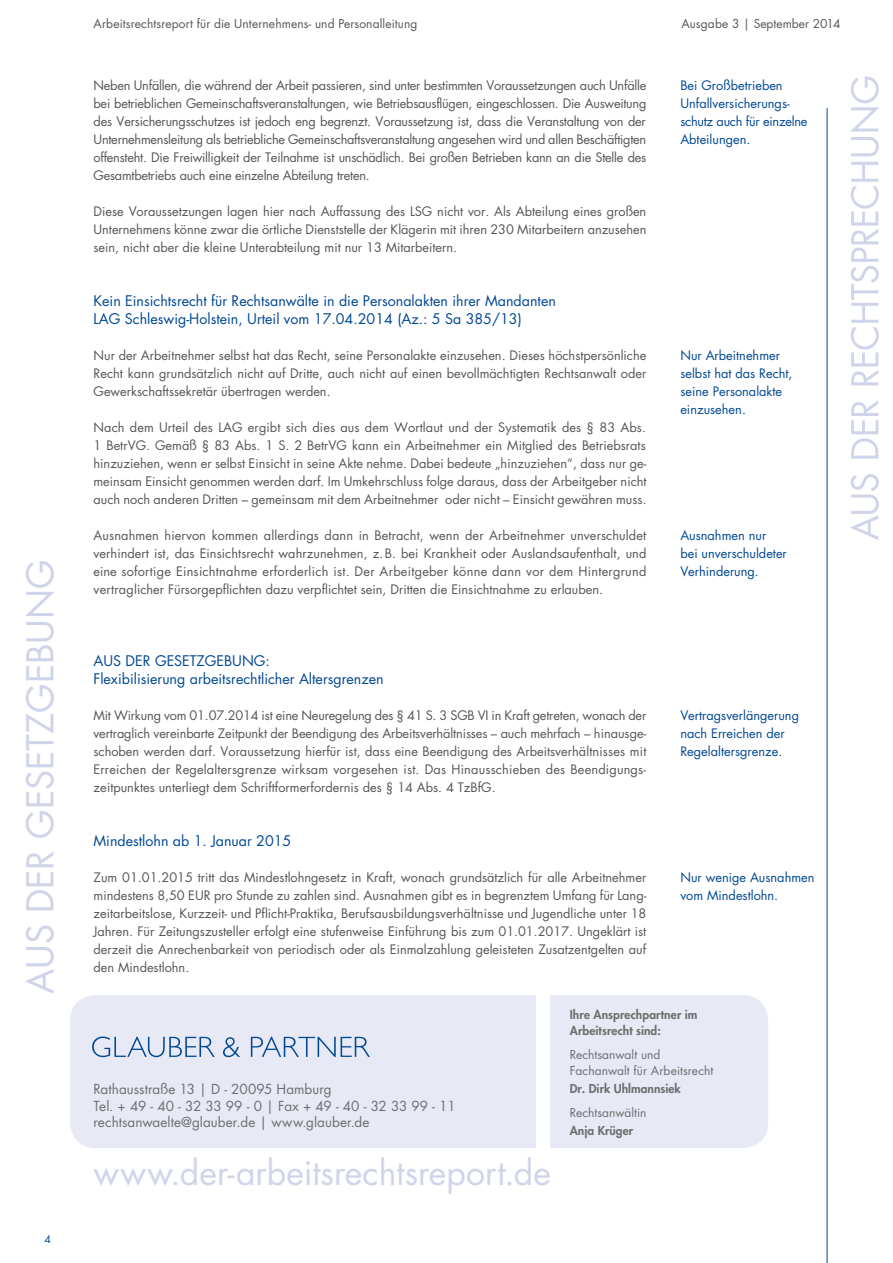
<style>
.page{position:relative;width:893px;height:1263px;background:#fff}
.page>*{position:absolute;margin:0;border:0;box-sizing:border-box;transform-origin:0 0}
.t1{font:36px "Futura LT";color:#cfd4ea}
.t2{font:33.75px "Futura LT";color:#cfd4ea}
.t3{font:14.25px/18px "Futura LT";color:#004893}
.t4{font:13.5px/16.5px "Futura LT";letter-spacing:.005em;color:#6e6e6e}
.t5{font:12.75px/18px "Futura LT";color:#565655;text-align:justify}
.t6{font:12.75px/18px "Futura LT";color:#004893}
.t7{font:12px "Futura LT";letter-spacing:.01em;color:#565655}
.t8{font:800 12px/16.5px "Futura LT";color:#6e6e6e}
.t9{font:12px/16.2px "Futura LT";color:#6e6e6e}
.t10{font:10.5px "Futura LT";color:#004893}
</style>
<div class="page">
<svg style="left:850px;top:76px;width:29px;height:464px"></svg>
<hr style="left:827px;top:108px;width:1px;height:1155px;background:#004893">
<div style="left:70px;top:995px;width:698px;height:153px;background:#e7e9f5;border-radius:26px"></div>
<div style="left:536px;top:991px;width:14px;height:161px;background:#fff"></div>
<svg style="left:92px;top:1036px;width:278px;height:21px"></svg>
<h1 class="t1" style="left:17px;top:994px;width:432px;rotate:-90deg">Aus der Gesetzgebung</h1>
<p class="t10" style="left:45px;top:1232px;width:8px">4</p>
<p class="t7" style="left:94px;top:16px;width:325px">Arbeitsrechtsreport für die Unternehmens- und Personalleitung</p>
<p class="t7" style="left:681px;top:16px;width:160px">Ausgabe 3 | September 2014</p>
<p class="t5" style="left:94px;top:76px;width:554px">Neben Unfällen, die während der Arbeit passieren, sind unter bestimmten Voraussetzungen auch Unfälle bei betrieblichen Gemeinschaftsveranstaltungen, wie Betriebsausflügen, eingeschlossen. Die Ausweitung des Versicherungsschutzes ist jedoch eng begrenzt. Voraussetzung ist, dass die Veranstaltung von der Unternehmensleitung als betriebliche Gemeinschaftsveranstaltung angesehen wird und allen Beschäftigten offensteht. Die Freiwilligkeit der Teilnahme ist unschädlich. Bei großen Betrieben kann an die Stelle des Gesamtbetriebs auch eine einzelne Abteilung treten.</p>
<p class="t5" style="left:94px;top:202px;width:554px">Diese Voraussetzungen lagen hier nach Auffassung des LSG nicht vor. Als Abteilung eines großen Unternehmens könne zwar die örtliche Dienststelle der Klägerin mit ihren 230 Mitarbeitern anzusehen sein, nicht aber die kleine Unterabteilung mit nur 13 Mitarbeitern.</p>
<p class="t3" style="left:94px;top:292px;width:464px">Kein Einsichtsrecht für Rechtsanwälte in die Personalakten ihrer Mandanten<br>LAG Schleswig-Holstein, Urteil vom 17.04.2014 (Az.: 5 Sa 385/13)</p>
<p class="t5" style="left:94px;top:346px;width:554px">Nur der Arbeitnehmer selbst hat das Recht, seine Personalakte einzusehen. Dieses höchstpersönliche Recht kann grundsätzlich nicht auf Dritte, auch nicht auf einen bevollmächtigten Rechtsanwalt oder Gewerkschaftssekretär übertragen werden.</p>
<p class="t5" style="left:94px;top:418px;width:555px">Nach dem Urteil des LAG ergibt sich dies aus dem Wortlaut und der Systematik des § 83 Abs.<br>1 BetrVG. Gemäß § 83 Abs. 1 S. 2 BetrVG kann ein Arbeitnehmer ein Mitglied des Betriebsrats hinzuziehen, wenn er selbst Einsicht in seine Akte nehme. Dabei bedeute „hinzuziehen“, dass nur ge&shy;meinsam Einsicht genommen werden darf. Im Umkehrschluss folge daraus, dass der Arbeitgeber nicht auch noch anderen Dritten – gemeinsam mit dem Arbeitnehmer oder nicht – Einsicht gewähren muss.</p>
<p class="t5" style="left:94px;top:526px;width:554px">Ausnahmen hiervon kommen allerdings dann in Betracht, wenn der Arbeitnehmer unverschuldet verhindert ist, das Einsichtsrecht wahrzunehmen, z.B. bei Krankheit oder Auslandsaufenthalt, und eine sofortige Einsichtnahme erforderlich ist. Der Arbeitgeber könne dann vor dem Hintergrund vertraglicher Fürsorgepflichten dazu verpflichtet sein, Dritten die Einsichtnahme zu erlauben.</p>
<p class="t3" style="left:94px;top:652px;width:292px">AUS DER GESETZGEBUNG:<br>Flexibilisierung arbeitsrechtlicher Altersgrenzen</p>
<p class="t5" style="left:94px;top:706px;width:554px">Mit Wirkung vom 01.07.2014 ist eine Neuregelung des § 41 S. 3 SGB VI in Kraft getreten, wonach der vertraglich vereinbarte Zeitpunkt der Beendigung des Arbeitsverhältnisses – auch mehrfach – hinausge&shy;schoben werden darf. Voraussetzung hierfür ist, dass eine Beendigung des Arbeitsverhältnisses mit Erreichen der Regelaltersgrenze wirksam vorgesehen ist. Das Hinausschieben des Beendigungs&shy;zeitpunktes unterliegt dem Schriftformerfordernis des § 14 Abs. 4 TzBfG.</p>
<p class="t3" style="left:94px;top:832px;width:199px">Mindestlohn ab 1. Januar 2015</p>
<p class="t5" style="left:94px;top:868px;width:554px">Zum 01.01.2015 tritt das Mindestlohngesetz in Kraft, wonach grundsätzlich für alle Arbeitnehmer mindestens 8,50 EUR pro Stunde zu zahlen sind. Ausnahmen gibt es in begrenztem Umfang für Lang&shy;zeitarbeitslose, Kurzzeit- und Pflicht-Praktika, Berufsausbildungsverhältnisse und Jugendliche unter 18<br>Jahren. Für Zeitungszusteller erfolgt eine stufenweise Einführung bis zum 01.01.2017. Ungeklärt ist derzeit die Anrechenbarkeit von periodisch oder als Einmalzahlung geleisteten Zusatzentgelten auf den Mindestlohn.</p>
<p class="t6" style="left:680px;top:76px;width:129px">Bei Großbetrieben<br>Unfallversicherungs&shy;schutz auch für einzelne<br>Abteilungen.</p>
<p class="t6" style="left:680px;top:346px;width:114px">Nur Arbeitnehmer selbst hat das Recht, seine Personalakte einzusehen.</p>
<p class="t6" style="left:680px;top:527px;width:108px">Ausnahmen nur<br>bei unverschuldeter<br>Verhinderung.</p>
<p class="t6" style="left:680px;top:707px;width:120px">Vertragsverlängerung nach Erreichen der<br>Regelaltersgrenze.</p>
<p class="t6" style="left:680px;top:869px;width:136px">Nur wenige Ausnahmen vom Mindestlohn.</p>
<p class="t4" style="left:94px;top:1081px;width:364px">Rathausstraße 13 | D - 20095 Hamburg<br>Tel. + 49 - 40 - 32 33 99 - 0 | Fax + 49 - 40 - 32 33 99 - 11 rechtsanwaelte@glauber.de | www.glauber.de</p>
<h2 class="t2" style="left:94px;top:1151px;width:459px">www.der-arbeitsrechtsreport.de</h2>
<p class="t8" style="left:570px;top:1006px;width:129px">Ihre Ansprechpartner im<br>Arbeitsrecht sind:</p>
<p class="t9" style="left:570px;top:1046px;width:145px">Rechtsanwalt und<br>Fachanwalt für Arbeitsrecht</p>
<p class="t8" style="left:570px;top:1080px;width:112px">Dr. Dirk Uhlmannsiek</p>
<p class="t9" style="left:570px;top:1104px;width:78px">Rechtsanwältin</p>
<p class="t8" style="left:570px;top:1122px;width:65px">Anja Krüger</p>
</div>
